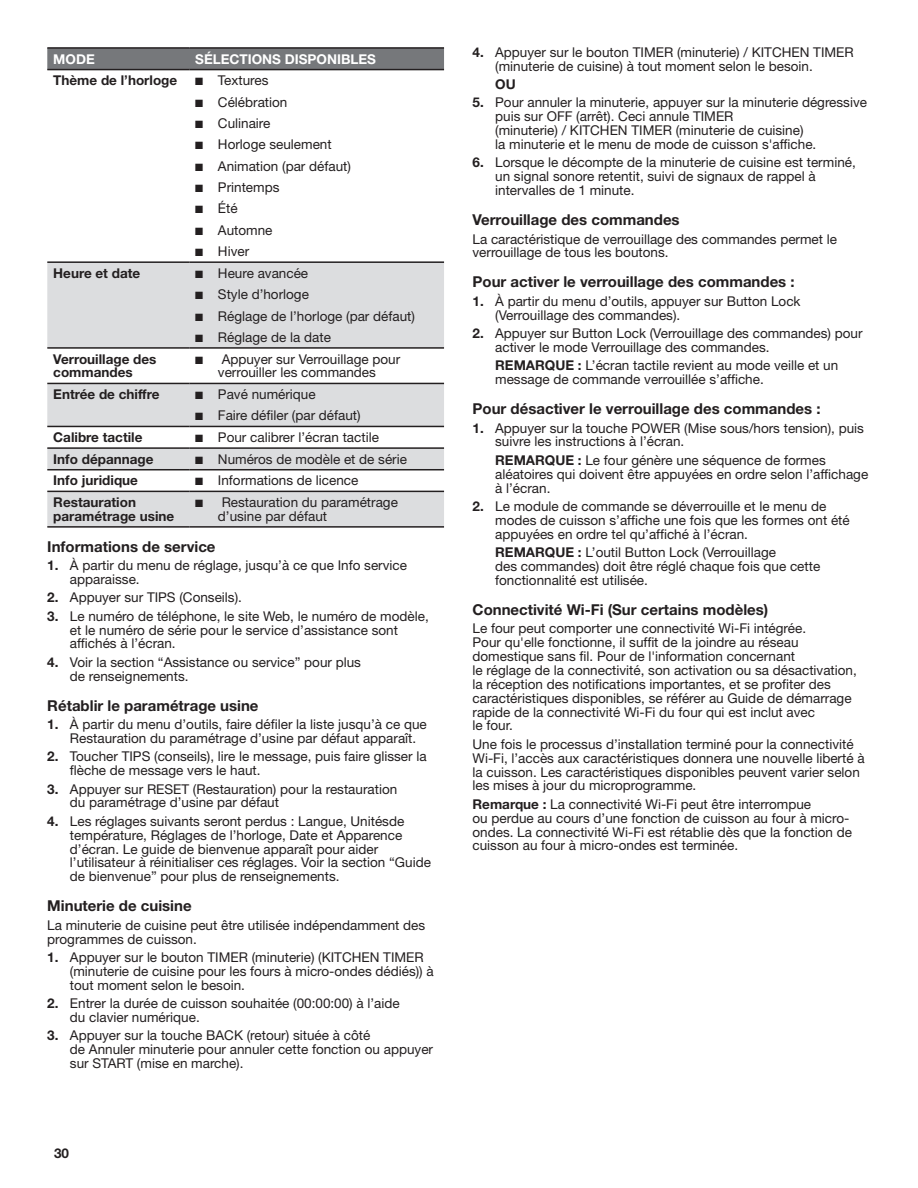
<style>
.page{position:relative;width:918px;height:1188px;background:#fff}
.page>*{position:absolute;margin:0;border:0;box-sizing:border-box;transform-origin:0 0}
.Heading_3_Plus{font:700 15px "Helvetica Neue LT Std";color:#231f20}
.Body{font:13.5px/13.8px "Helvetica Neue LT Std";color:#231f20}
.Body_Indent{font:13.5px/13.8px "Helvetica Neue LT Std";color:#231f20}
.Body_Bold{font:700 13.5px/13.8px "Helvetica Neue LT Std";color:#231f20}
.Body_Bold-2{font:700 13.5px "Helvetica Neue LT Std";color:#fff}
.Body_Indent-2{font:700 13.5px "Helvetica Neue LT Std";color:#231f20}
.s1{font-weight:700}
</style>
<div class="page">
<div style="left:47px;top:49px;width:397px;height:20px;background:#76787b"></div>
<svg style="left:47px;top:263px;width:397px;height:263px;fill:#dcdddf"></svg>
<hr style="left:47px;top:47px;width:142px;height:2px;background:#231f20">
<hr style="left:189px;top:47px;width:255px;height:2px;background:#231f20">
<hr style="left:47px;top:69px;width:142px;height:1px;background:#231f20">
<hr style="left:189px;top:69px;width:255px;height:1px;background:#231f20">
<hr style="left:47px;top:261px;width:142px;height:2px;background:#231f20">
<hr style="left:47px;top:347px;width:142px;height:2px;background:#231f20">
<hr style="left:189px;top:261px;width:255px;height:2px;background:#231f20">
<hr style="left:189px;top:347px;width:255px;height:2px;background:#231f20">
<hr style="left:47px;top:383px;width:142px;height:1px;background:#231f20">
<hr style="left:47px;top:426px;width:142px;height:1px;background:#231f20">
<hr style="left:189px;top:383px;width:255px;height:1px;background:#231f20">
<hr style="left:189px;top:426px;width:255px;height:1px;background:#231f20">
<hr style="left:47px;top:447px;width:142px;height:2px;background:#231f20">
<hr style="left:189px;top:447px;width:255px;height:2px;background:#231f20">
<hr style="left:47px;top:469px;width:142px;height:1px;background:#231f20">
<hr style="left:189px;top:469px;width:255px;height:1px;background:#231f20">
<hr style="left:47px;top:491px;width:142px;height:1px;background:#231f20">
<hr style="left:189px;top:491px;width:255px;height:1px;background:#231f20">
<hr style="left:47px;top:526px;width:142px;height:2px;background:#231f20">
<hr style="left:189px;top:526px;width:255px;height:2px;background:#231f20">
<p class="Body_Bold-2" style="left:53px;top:50px;width:43px">MODE</p>
<p class="Body_Bold-2" style="left:195px;top:50px;width:182px">SÉLECTIONS DISPONIBLES</p>
<p class="Body_Bold" style="left:53px;top:73px;width:125px">Thème de l’horloge</p>
<p class="Body" style="left:195px;top:73px;width:75px">■ Textures</p>
<p class="Body" style="left:195px;top:95px;width:94px">■ Célébration</p>
<p class="Body" style="left:195px;top:116px;width:77px">■ Culinaire</p>
<p class="Body" style="left:195px;top:137px;width:138px">■ Horloge seulement</p>
<p class="Body" style="left:195px;top:159px;width:157px">■ Animation (par défaut)</p>
<p class="Body" style="left:195px;top:180px;width:86px">■ Printemps</p>
<p class="Body" style="left:195px;top:202px;width:44px">■ Été</p>
<p class="Body" style="left:195px;top:223px;width:79px">■ Automne</p>
<p class="Body" style="left:195px;top:244px;width:55px">■ Hiver</p>
<p class="Body_Bold" style="left:53px;top:266px;width:89px">Heure et date</p>
<p class="Body" style="left:195px;top:266px;width:114px">■ Heure avancée</p>
<p class="Body" style="left:195px;top:287px;width:115px">■ Style d’horloge</p>
<p class="Body" style="left:195px;top:309px;width:221px">■ Réglage de l’horloge (par défaut)</p>
<p class="Body" style="left:195px;top:330px;width:137px">■ Réglage de la date</p>
<p class="Body_Bold" style="left:53px;top:352px;width:105px">Verrouillage des commandes</p>
<p class="Body" style="left:195px;top:352px;width:206px;text-align:center">■ Appuyer sur Verrouillage pour verrouiller les commandes</p>
<p class="Body_Bold" style="left:53px;top:387px;width:108px">Entrée de chiffre</p>
<p class="Body" style="left:195px;top:387px;width:122px">■ Pavé numérique</p>
<p class="Body" style="left:195px;top:409px;width:167px">■ Faire défiler (par défaut)</p>
<p class="Body_Bold" style="left:53px;top:430px;width:91px">Calibre tactile</p>
<p class="Body" style="left:195px;top:430px;width:185px">■ Pour calibrer l’écran tactile</p>
<p class="Body_Bold" style="left:53px;top:452px;width:102px">Info dépannage</p>
<p class="Body" style="left:195px;top:452px;width:213px">■ Numéros de modèle et de série</p>
<p class="Body_Bold" style="left:53px;top:473px;width:86px">Info juridique</p>
<p class="Body" style="left:195px;top:473px;width:165px">■ Informations de licence</p>
<p class="Body_Bold" style="left:53px;top:495px;width:122px">Restauration paramétrage usine</p>
<p class="Body" style="left:218px;top:495px;width:182px;text-indent:-23px">■ Restauration du paramétrage d’usine par défaut</p>
<h3 class="Heading_3_Plus" style="left:47px;top:537px;width:170px">Informations de service</h3>
<p class="Body" style="left:70px;top:558px;width:339px;text-indent:-23px"><span class="s1">1.</span> À partir du menu de réglage, jusqu’à ce que Info service apparaisse.</p>
<p class="Body" style="left:47px;top:590px;width:196px"><span class="s1">2.</span> Appuyer sur TIPS (Conseils).</p>
<p class="Body" style="left:70px;top:609px;width:360px;text-indent:-23px"><span class="s1">3.</span> Le numéro de téléphone, le site Web, le numéro de modèle, et le numéro de série pour le service d’assistance sont affichés à l’écran.</p>
<p class="Body" style="left:70px;top:655px;width:293px;text-indent:-23px"><span class="s1">4.</span> Voir la section “Assistance ou service” pour plus de renseignements.</p>
<h3 class="Heading_3_Plus" style="left:47px;top:696px;width:213px">Rétablir le paramétrage usine</h3>
<p class="Body" style="left:70px;top:717px;width:358px;text-indent:-23px"><span class="s1">1.</span> À partir du menu d’outils, faire défiler la liste jusqu’à ce que<br>Restauration du paramétrage d’usine par défaut apparaît.</p>
<p class="Body" style="left:70px;top:749px;width:358px;text-indent:-23px"><span class="s1">2.</span> Toucher TIPS (conseils), lire le message, puis faire glisser la flèche de message vers le haut.</p>
<p class="Body" style="left:70px;top:782px;width:329px;text-indent:-23px"><span class="s1">3.</span> Appuyer sur RESET (Restauration) pour la restauration du paramétrage d’usine par défaut</p>
<p class="Body" style="left:70px;top:814px;width:363px;text-indent:-23px"><span class="s1">4.</span> Les réglages suivants seront perdus : Langue, Unitésde température, Réglages de l’horloge, Date et Apparence d’écran. Le guide de bienvenue apparaît pour aider l’utilisateur à réinitialiser ces réglages. Voir la section “Guide de bienvenue” pour plus de renseignements.</p>
<h3 class="Heading_3_Plus" style="left:47px;top:897px;width:146px">Minuterie de cuisine</h3>
<p class="Body" style="left:47px;top:918px;width:379px">La minuterie de cuisine peut être utilisée indépendamment des programmes de cuisson.</p>
<p class="Body" style="left:70px;top:950px;width:365px;text-indent:-23px"><span class="s1">1.</span> Appuyer sur le bouton TIMER (minuterie) (KITCHEN TIMER (minuterie de cuisine pour les fours à micro-ondes dédiés)) à tout moment selon le besoin.</p>
<p class="Body" style="left:70px;top:996px;width:331px;text-indent:-23px"><span class="s1">2.</span> Entrer la durée de cuisson souhaitée (00:00:00) à l’aide du clavier numérique.</p>
<p class="Body" style="left:70px;top:1028px;width:365px;text-indent:-23px"><span class="s1">3.</span> Appuyer sur la touche BACK (retour) située à côté<br>de Annuler minuterie pour annuler cette fonction ou appuyer sur START (mise en marche).</p>
<p class="Body_Bold" style="left:54px;top:1146px;width:17px">30</p>
<p class="Body" style="left:495px;top:45px;width:360px;text-indent:-23px"><span class="s1">4.</span> Appuyer sur le bouton TIMER (minuterie) / KITCHEN TIMER (minuterie de cuisine) à tout moment selon le besoin.</p>
<p class="Body_Indent-2" style="left:495px;top:76px;width:22px">OU</p>
<p class="Body" style="left:495px;top:96px;width:373px;text-indent:-23px"><span class="s1">5.</span> Pour annuler la minuterie, appuyer sur la minuterie dégressive puis sur OFF (arrêt). Ceci annule TIMER<br>(minuterie) / KITCHEN TIMER (minuterie de cuisine)<br>la minuterie et le menu de mode de cuisson s'affiche.</p>
<p class="Body" style="left:495px;top:156px;width:362px;text-indent:-23px"><span class="s1">6.</span> Lorsque le décompte de la minuterie de cuisine est terminé, un signal sonore retentit, suivi de signaux de rappel à intervalles de 1 minute.</p>
<h3 class="Heading_3_Plus" style="left:473px;top:211px;width:209px">Verrouillage des commandes</h3>
<p class="Body" style="left:473px;top:232px;width:366px">La caractéristique de verrouillage des commandes permet le verrouillage de tous les boutons.</p>
<h3 class="Heading_3_Plus" style="left:473px;top:273px;width:324px">Pour activer le verrouillage des commandes :</h3>
<p class="Body" style="left:495px;top:294px;width:307px;text-indent:-23px"><span class="s1">1.</span> À partir du menu d’outils, appuyer sur Button Lock (Verrouillage des commandes).</p>
<p class="Body" style="left:495px;top:326px;width:369px;text-indent:-23px"><span class="s1">2.</span> Appuyer sur Button Lock (Verrouillage des commandes) pour activer le mode Verrouillage des commandes.</p>
<p class="Body_Indent" style="left:495px;top:358px;width:345px"><span class="s1">REMARQUE :</span> L’écran tactile revient au mode veille et un message de commande verrouillée s’affiche.</p>
<h3 class="Heading_3_Plus" style="left:473px;top:400px;width:349px">Pour désactiver le verrouillage des commandes :</h3>
<p class="Body" style="left:495px;top:421px;width:370px;text-indent:-23px"><span class="s1">1.</span> Appuyer sur la touche POWER (Mise sous/hors tension), puis suivre les instructions à l’écran.</p>
<p class="Body_Indent" style="left:495px;top:453px;width:375px"><span class="s1">REMARQUE :</span> Le four génère une séquence de formes aléatoires qui doivent être appuyées en ordre selon l’affichage à l’écran.</p>
<p class="Body" style="left:495px;top:499px;width:356px;text-indent:-23px"><span class="s1">2.</span> Le module de commande se déverrouille et le menu de modes de cuisson s’affiche une fois que les formes ont été appuyées en ordre tel qu’affiché à l’écran.</p>
<p class="Body_Indent" style="left:495px;top:545px;width:327px"><span class="s1">REMARQUE :</span> L’outil Button Lock (Verrouillage<br>des commandes) doit être réglé chaque fois que cette fonctionnalité est utilisée.</p>
<h3 class="Heading_3_Plus" style="left:473px;top:600px;width:297px">Connectivité Wi-Fi (Sur certains modèles)</h3>
<p class="Body" style="left:473px;top:621px;width:386px">Le four peut comporter une connectivité Wi-Fi intégrée.<br>Pour qu'elle fonctionne, il suffit de la joindre au réseau domestique sans fil. Pour de l'information concernant<br>le réglage de la connectivité, son activation ou sa désactivation, la réception des notifications importantes, et se profiter des caractéristiques disponibles, se référer au Guide de démarrage rapide de la connectivité Wi-Fi du four qui est inclut avec<br>le four.</p>
<p class="Body" style="left:473px;top:737px;width:394px">Une fois le processus d’installation terminé pour la connectivité Wi-Fi, l’accès aux caractéristiques donnera une nouvelle liberté à la cuisson. Les caractéristiques disponibles peuvent varier selon les mises à jour du microprogramme.</p>
<p class="Body" style="left:473px;top:797px;width:381px"><span class="s1">Remarque :</span> La connectivité Wi-Fi peut être interrompue<br>ou perdue au cours d’une fonction de cuisson au four à micro&shy;ondes. La connectivité Wi-Fi est rétablie dès que la fonction de cuisson au four à micro-ondes est terminée.</p>
</div>
